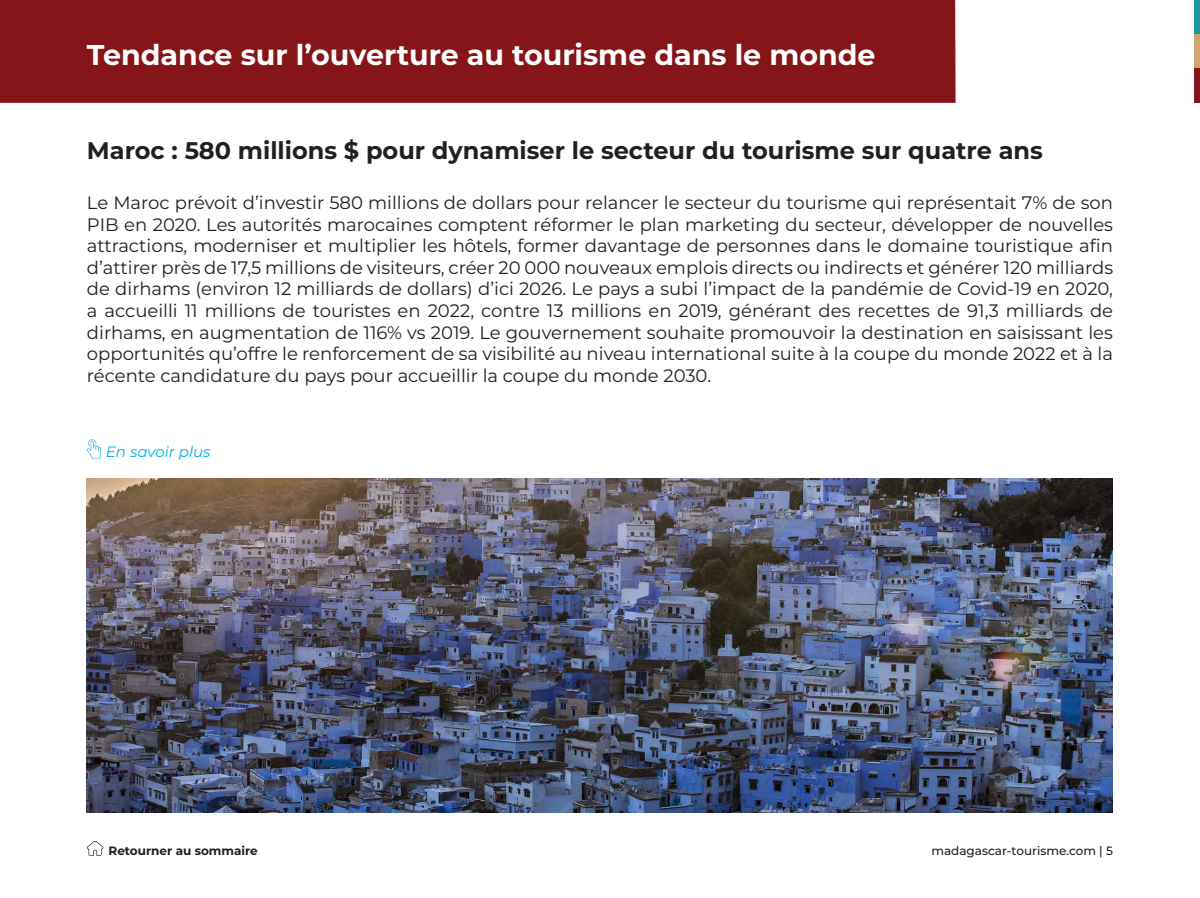
<style>
.page{position:relative;width:1200px;height:898px;background:#fff}
.page>*{position:absolute;margin:0;border:0;box-sizing:border-box;transform-origin:0 0}
.Theme{font:700 28.5px "Montserrat";color:#fff}
.TITRE{font:700 24px "Montserrat";color:#231f20}
.texte{font:18px/21.6px "Montserrat";color:#231f20;text-align:justify}
.en_savoir_plu{font:italic 15px "Montserrat";color:#00aeef}
.t1{font:500 12px "Montserrat";color:#231f20}
.Retourner{font:700 12px "Montserrat";color:#231f20}
</style>
<div class="page">
<div style="left:1194px;top:0;width:5px;height:34px;background:#1d97a5"></div>
<div style="left:1194px;top:34px;width:5px;height:35px;background:#d1a373"></div>
<div style="left:1194px;top:69px;width:5px;height:34px;background:#851519"></div>
<div style="left:0;top:0;width:955px;height:103px;background:#851519"></div>
<svg style="left:87px;top:439px;width:14px;height:20px"></svg>
<img style="left:87px;top:478px;width:1024px;height:334px">
<svg style="left:87px;top:841px;width:16px;height:14px"></svg>
<p class="Theme" style="left:87px;top:36px;width:790px">Tendance sur l’ouverture au tourisme dans le monde</p>
<p class="TITRE" style="left:87px;top:135px;width:957px">Maroc : 580 millions $ pour dynamiser le secteur du tourisme sur quatre ans</p>
<p class="texte" style="left:87px;top:191px;width:1027px">Le Maroc prévoit d’investir 580 millions de dollars pour relancer le secteur du tourisme qui représentait 7% de son PIB en 2020. Les autorités marocaines comptent réformer le plan marketing du secteur, développer de nouvelles attractions, moderniser et multiplier les hôtels, former davantage de personnes dans le domaine touristique afin d’attirer près de 17,5 millions de visiteurs, créer 20 000 nouveaux emplois directs ou indirects et générer 120 milliards de dirhams (environ 12 milliards de dollars) d’ici 2026. Le pays a subi l’impact de la pandémie de Covid-19 en 2020, a accueilli 11 millions de touristes en 2022, contre 13 millions en 2019, générant des recettes de 91,3 milliards de dirhams, en augmentation de 116% vs 2019. Le gouvernement souhaite promouvoir la destination en saisissant les opportunités qu’offre le renforcement de sa visibilité au niveau international suite à la coupe du monde 2022 et à la récente candidature du pays pour accueillir la coupe du monde 2030.</p>
<p class="en_savoir_plu" style="left:106px;top:442px;width:106px">En savoir plus</p>
<p class="Retourner" style="left:108px;top:842px;width:151px">Retourner au sommaire</p>
<p class="t1" style="left:931px;top:842px;width:183px">madagascar-tourisme.com | 5</p>
</div>
